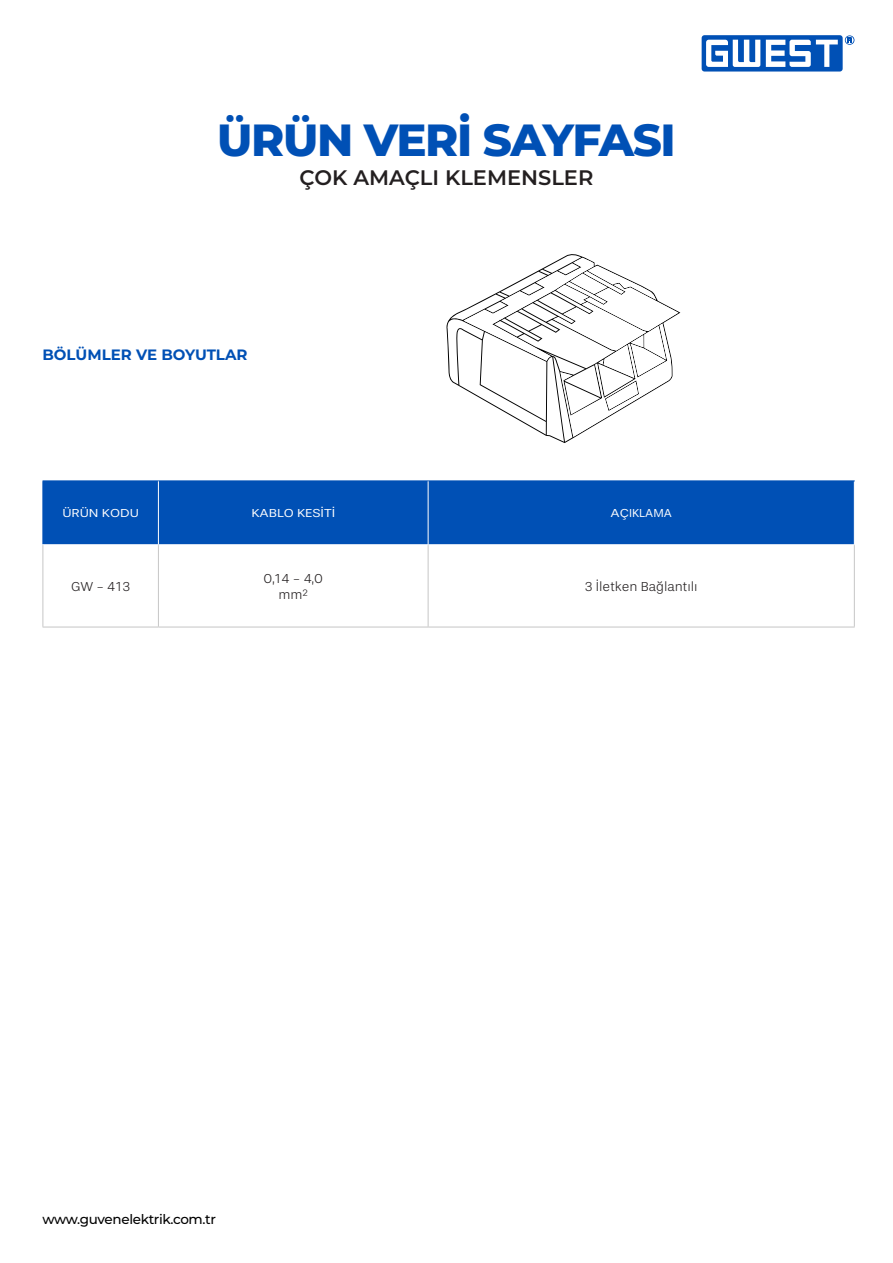
<style>
.page{position:relative;width:893px;height:1263px;background:#fff}
.page>*{position:absolute;margin:0;border:0;box-sizing:border-box;transform-origin:0 0}
.Category_3_Description{font:800 45px "Montserrat";letter-spacing:-.03em;color:#0050b5}
.Category_3_Description-2{font:600 21px "Montserrat";color:#231f20}
.t1{font:700 15px "Montserrat";color:#0050b5}
.TABLO_İÇERİK{font:300 13.5px "Stevie Sans";color:#231f20}
.t2{font:500 13.5px "Montserrat";letter-spacing:-.025em;color:#000}
.TABLO_BAŞLIK{font:12px "Stevie Sans";color:#fff;scale:1.14 1}
.s1{font-family:"Core Sans D25"}
</style>
<div class="page">
<div style="left:702px;top:35px;width:141px;height:36px;background:#0050b5;border-radius:3px"></div>
<svg style="left:706px;top:40px;width:54px;height:27px"></svg>
<svg style="left:766px;top:40px;width:72px;height:27px"></svg>
<svg style="left:845px;top:35px;width:9px;height:10px"></svg>
<div style="left:44px;top:481px;width:810px;height:63px;background:#0050b5"></div>
<hr style="left:43px;top:480px;width:115px;height:1px;background:#0050b5">
<hr style="left:43px;top:481px;width:1px;height:63px;background:#0050b5">
<hr style="left:43px;top:545px;width:1px;height:82px;background:#c6c6c6">
<hr style="left:43px;top:627px;width:115px;height:1px;background:#c6c6c6">
<hr style="left:428px;top:480px;width:427px;height:1px;background:#0050b5">
<hr style="left:158px;top:480px;width:270px;height:1px;background:#0050b5">
<hr style="left:158px;top:481px;width:1px;height:63px;background:#fff">
<hr style="left:428px;top:481px;width:1px;height:63px;background:#fff">
<hr style="left:158px;top:545px;width:1px;height:82px;background:#c6c6c6">
<hr style="left:158px;top:627px;width:270px;height:1px;background:#c6c6c6">
<hr style="left:428px;top:545px;width:1px;height:82px;background:#c6c6c6">
<hr style="left:854px;top:545px;width:1px;height:82px;background:#c6c6c6">
<hr style="left:428px;top:627px;width:427px;height:1px;background:#c6c6c6">
<svg style="left:446px;top:254px;width:234px;height:189px"></svg>
<p class="Category_3_Description" style="left:217px;top:107px;width:460px">ÜRÜN VERİ SAYFASI</p>
<p class="Category_3_Description-2" style="left:300px;top:162px;width:295px">ÇOK AMAÇLI KLEMENSLER</p>
<p class="t1" style="left:43px;top:344px;width:207px">BÖLÜMLER VE BOYUTLAR</p>
<p class="TABLO_BAŞLIK" style="left:62px;top:506px;width:69px">ÜRÜN KODU</p>
<p class="TABLO_BAŞLIK" style="left:251px;top:506px;width:75px">KABLO KESİTİ</p>
<p class="TABLO_BAŞLIK" style="left:610px;top:506px;width:55px">AÇIKLAMA</p>
<p class="TABLO_İÇERİK" style="left:71px;top:579px;width:61px">GW - 413</p>
<p class="TABLO_İÇERİK" style="left:264px;top:571px;width:61px">0,14 - 4,0</p>
<p class="TABLO_İÇERİK" style="left:278px;top:587px;width:31px">mm<span class="s1">²</span></p>
<p class="t2" style="left:43px;top:1209px;width:175px">www.guvenelektrik.com.tr</p>
<p class="TABLO_İÇERİK" style="left:585px;top:579px;width:114px">3 İletken Bağlantılı</p>
</div>
